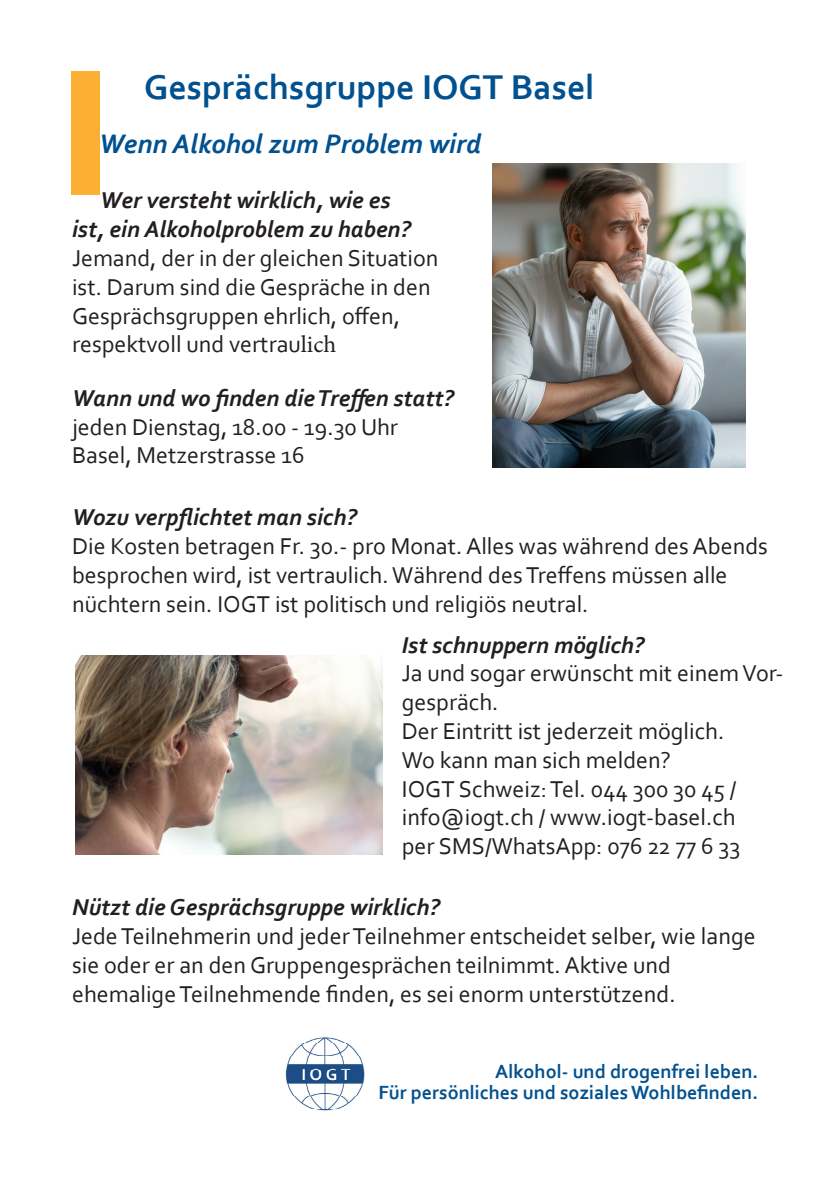
<style>
.page{position:relative;width:840px;height:1191px;background:#fff}
.page>*{position:absolute;margin:0;border:0;box-sizing:border-box;transform-origin:0 0}
.t1{font:700 36px "Corbel";color:#015190}
.t2{font:italic 700 28px "Corbel";color:#015190}
.t3{font:24px/28.8px "Corbel";color:#231f20}
.t4{font:italic 700 24px/28.8px "Corbel";color:#231f20;text-align:center}
.t5{font:700 20px "Corbel";color:#015190}
.s1{font-family:"Minion Pro"}
</style>
<div class="page">
<div style="left:71px;top:71px;width:29px;height:123px;background:#fbb033"></div>
<img style="left:492px;top:163px;width:252px;height:305px">
<img style="left:75px;top:656px;width:307px;height:199px">
<img style="left:285px;top:1037px;width:80px;height:74px">
<p class="t1" style="left:144px;top:65px;width:451px">Gesprächsgruppe IOGT Basel</p>
<p class="t2" style="left:99px;top:126px;width:383px">Wenn Alkohol zum Problem wird</p>
<p class="t4" style="left:72px;top:185px;width:340px">Wer versteht wirklich, wie es<br>ist, ein Alkoholproblem zu haben?</p>
<p class="t3" style="left:72px;top:243px;width:368px">Jemand, der in der gleichen Situation ist. Darum sind die Gespräche in den Gesprächsgruppen ehrlich, offen, respektvoll und vertrau<span class="s1">lich</span></p>
<p class="t4" style="left:72px;top:383px;width:383px">Wann und wo finden die Treffen statt?</p>
<p class="t3" style="left:72px;top:412px;width:327px">jeden Dienstag, 18.00 - 19.30 Uhr</p>
<p class="t3" style="left:72px;top:440px;width:234px">Basel, Metzerstrasse 16</p>
<p class="t4" style="left:72px;top:502px;width:286px">Wozu verpflichtet man sich?</p>
<p class="t3" style="left:72px;top:531px;width:697px">Die Kosten betragen Fr. 30.- pro Monat. Alles was während des Abends besprochen wird, ist vertraulich. Während des Treffens müssen alle nüchtern sein. IOGT ist politisch und religiös neutral.</p>
<p class="t4" style="left:401px;top:629px;width:244px">Ist schnuppern möglich?</p>
<p class="t3" style="left:401px;top:658px;width:383px">Ja und sogar erwünscht mit einem Vor&shy;gespräch.</p>
<p class="t3" style="left:401px;top:716px;width:324px">Der Eintritt ist jederzeit möglich.</p>
<p class="t3" style="left:401px;top:745px;width:270px">Wo kann man sich melden?</p>
<p class="t3" style="left:401px;top:773px;width:336px">IOGT Schweiz: Tel. 044 300 30 45 / info@iogt.ch / www.iogt-basel.ch</p>
<p class="t3" style="left:401px;top:831px;width:340px">per SMS/WhatsApp: 076 22 77 6 33</p>
<p class="t4" style="left:72px;top:892px;width:369px">Nützt die Gesprächsgruppe wirklich?</p>
<p class="t3" style="left:72px;top:921px;width:684px">Jede Teilnehmerin und jeder Teilnehmer entscheidet selber, wie lange sie oder er an den Gruppengesprächen teilnimmt. Aktive und</p>
<p class="t3" style="left:72px;top:978px;width:604px">ehemalige Teilnehmende finden, es sei enorm unterstützend.</p>
<p class="t5" style="left:495px;top:1059px;width:264px">Alkohol- und drogenfrei leben.</p>
<p class="t5" style="left:378px;top:1080px;width:381px">Für persönliches und soziales Wohlbefinden.</p>
</div>
